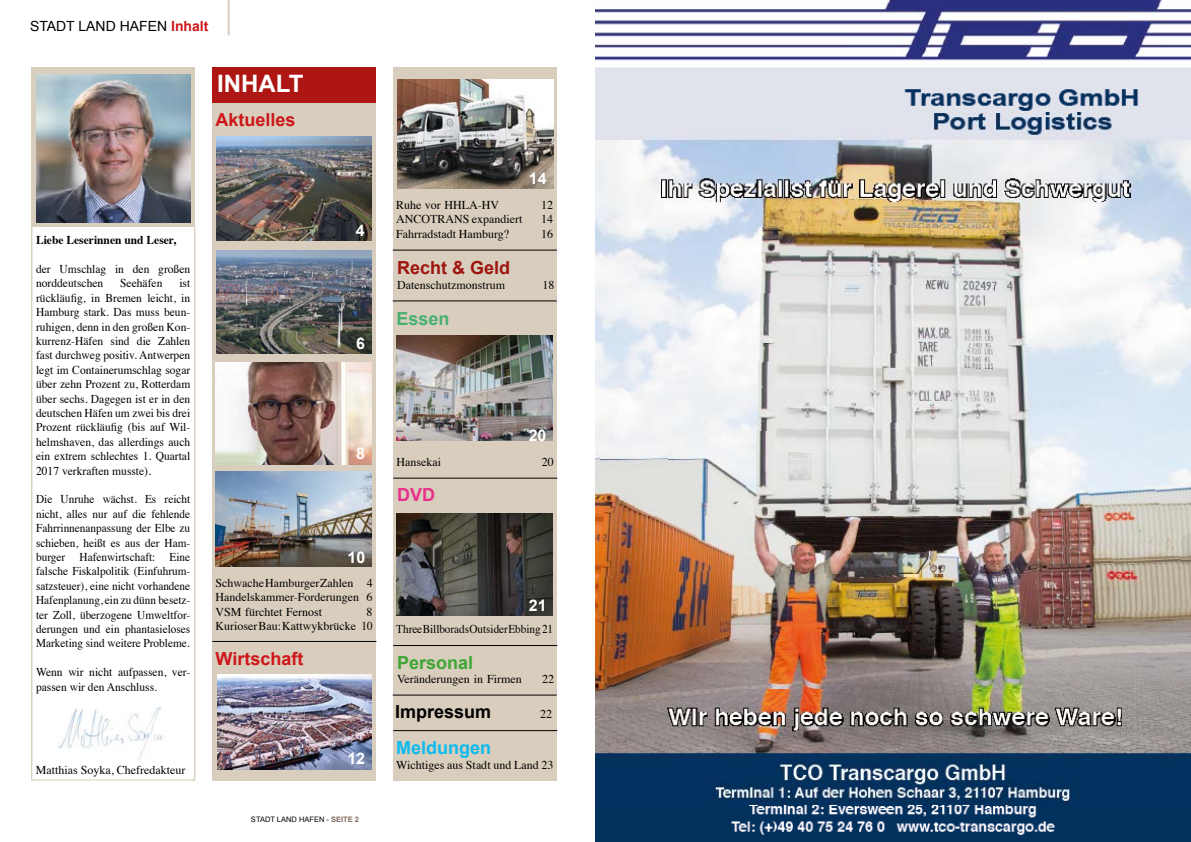
<style>
.page{position:relative;width:1191px;height:842px;background:#fff}
.page>*{position:absolute;margin:0;border:0;box-sizing:border-box;transform-origin:0 0}
.t1{font:700 24px "Arial";color:#fff}
.t2{font:700 18px "Arial";color:#cd171a}
.t3{font:700 18px "Arial";color:#9e1510}
.t4{font:700 18px "Arial";color:#0bbbef}
.t5{font:700 18px "Arial";color:#000}
.t6{font:700 18px "Arial";color:#3fa535}
.t7{font:700 18px "Arial";color:#49b170}
.t8{font:700 18px "Arial";color:#e8308a}
.t9{font:700 16px "Arial";color:#fff}
.t10{font:14px "Arial";color:#000}
.t11{font:12px/14.4px "Times";color:#000;scale:.96 1}
.t12{font:12px/14.4px "Times";color:#000;text-align:justify;scale:.94 1}
.t13{font:12px/14.4px "Times";color:#000;text-align:justify}
.t14{font:700 12px "Times";color:#000;scale:.96 1}
.t15{font:7.5px "Arial";color:#000}
.s1{font-weight:700;color:#cd171a}
.s2{font-weight:700;color:#82675c}
</style>
<div class="page">
<hr style="left:228px;top:0;width:2px;height:35px;background:#d9cebd">
<div style="left:31px;top:67px;width:164px;height:159px;background:#d9cebd"></div>
<div style="left:212px;top:103px;width:164px;height:677px;background:#d9cebd"></div>
<div style="left:393px;top:67px;width:164px;height:713px;background:#d9cebd"></div>
<div style="left:212px;top:67px;width:164px;height:36px;background:#ae1613"></div>
<hr style="left:393px;top:300px;width:164px;height:1px;background:#000">
<hr style="left:393px;top:478px;width:164px;height:1px;background:#000">
<hr style="left:393px;top:730px;width:164px;height:1px;background:#000">
<hr style="left:393px;top:694px;width:164px;height:1px;background:#000">
<img style="left:36px;top:75px;width:154px;height:148px">
<hr style="left:393px;top:250px;width:164px;height:1px;background:#000">
<hr style="left:393px;top:645px;width:164px;height:1px;background:#000">
<svg style="left:32px;top:763px;width:1px;height:16px"></svg>
<hr style="left:31px;top:226px;width:1px;height:554px;background:#d9cebd">
<hr style="left:194px;top:226px;width:1px;height:554px;background:#d9cebd">
<hr style="left:31px;top:779px;width:164px;height:1px;background:#d9cebd">
<img style="left:216px;top:137px;width:155px;height:103px">
<img style="left:216px;top:472px;width:155px;height:94px">
<img style="left:397px;top:336px;width:156px;height:105px">
<img style="left:396px;top:513px;width:157px;height:103px">
<img style="left:397px;top:79px;width:156px;height:110px">
<img style="left:216px;top:251px;width:156px;height:102px">
<img style="left:215px;top:363px;width:157px;height:101px">
<img style="left:596px;top:0;width:595px;height:842px">
<img style="left:58px;top:707px;width:104px;height:52px">
<hr style="left:212px;top:641px;width:164px;height:1px;background:#000">
<img style="left:217px;top:675px;width:154px;height:94px">
<p class="t10" style="left:30px;top:17px;width:180px">STADT LAND HAFEN <span class="s1">Inhalt</span></p>
<h1 class="t1" style="left:217px;top:68px;width:88px">INHALT</h1>
<p class="t14" style="left:36px;top:229px;width:147px">Liebe Leserinnen und Leser,</p>
<p class="t11" style="left:36px;top:261px;width:162px">der Umschlag in den großen norddeutschen</p>
<p class="t11" style="left:120px;top:275px;width:45px">Seehäfen</p>
<p class="t11" style="left:36px;top:275px;width:162px;text-align:justify;text-indent:143px">ist rückläufig, in Bremen leicht, in Hamburg stark. Das muss beun&shy;ruhigen, denn in den großen Kon&shy;kurrenz-Häfen sind die Zahlen fast durchweg positiv. Antwerpen legt im Containerumschlag sogar über zehn Prozent zu, Rotterdam über sechs. Dagegen ist er in den deutschen Häfen um zwei bis drei Prozent rückläufig (bis auf Wil&shy;helmshaven, das allerdings auch ein extrem schlechtes 1. Quartal 2017 verkraften musste).</p>
<p class="t12" style="left:36px;top:491px;width:165px">Die Unruhe wächst. Es reicht nicht, alles nur auf die fehlende Fahrrinnenanpassung der Elbe zu schieben, heißt es aus der Ham&shy;burger Hafenwirtschaft: Eine falsche Fiskalpolitik (Einfuhrum&shy;satzsteuer), eine nicht vorhandene Hafenplanung, ein zu dünn besetz&shy;ter Zoll, überzogene Umweltfor&shy;derungen und ein phantasieloses Marketing sind weitere Probleme.</p>
<p class="t11" style="left:36px;top:664px;width:162px">Wenn wir nicht aufpassen, ver&shy;passen wir den Anschluss.</p>
<p class="t13" style="left:36px;top:762px;width:151px">Matthias Soyka, Chefredakteur</p>
<h2 class="t2" style="left:215px;top:107px;width:82px">Aktuelles</h2>
<h3 class="t9" style="left:356px;top:219px;width:10px">4</h3>
<h3 class="t9" style="left:356px;top:333px;width:10px">6</h3>
<h3 class="t9" style="left:529px;top:167px;width:19px">14</h3>
<p class="t13" style="left:396px;top:196px;width:105px">Ruhe vor HHLA-HV</p>
<p class="t13" style="left:541px;top:196px;width:13px">12</p>
<p class="t13" style="left:396px;top:211px;width:128px">ANCOTRANS expandiert</p>
<p class="t13" style="left:541px;top:211px;width:13px">14</p>
<p class="t13" style="left:396px;top:225px;width:115px">Fahrradstadt Hamburg?</p>
<p class="t13" style="left:541px;top:225px;width:13px">16</p>
<h2 class="t3" style="left:397px;top:256px;width:115px">Recht &amp; Geld</h2>
<p class="t13" style="left:397px;top:276px;width:109px">Datenschutzmonstrum</p>
<p class="t13" style="left:542px;top:276px;width:13px">18</p>
<h2 class="t7" style="left:396px;top:306px;width:55px">Essen</h2>
<h3 class="t9" style="left:356px;top:442px;width:10px">8</h3>
<h3 class="t9" style="left:347px;top:547px;width:19px">10</h3>
<p class="t13" style="left:215px;top:575px;width:159px">Schwache Hamburger Zahlen 4<br>Handelskammer-Forderungen 6<br>VSM fürchtet Fernost</p>
<p class="t13" style="left:215px;top:603px;width:159px;text-align:right">8<br>Kurioser Bau: Kattwykbrücke 10</p>
<h3 class="t9" style="left:529px;top:425px;width:19px">20</h3>
<p class="t13" style="left:396px;top:453px;width:46px">Hansekai</p>
<p class="t13" style="left:541px;top:453px;width:13px">20</p>
<h2 class="t8" style="left:397px;top:483px;width:39px">DVD</h2>
<h3 class="t9" style="left:529px;top:594px;width:19px">21</h3>
<p class="t12" style="left:396px;top:621px;width:168px">Three Billborads Outsider Ebbing 21</p>
<h2 class="t2" style="left:215px;top:646px;width:89px">Wirtschaft</h2>
<h2 class="t6" style="left:397px;top:650px;width:78px">Personal</h2>
<p class="t13" style="left:397px;top:670px;width:126px">Veränderungen in Firmen</p>
<p class="t13" style="left:542px;top:670px;width:13px">22</p>
<h3 class="t9" style="left:347px;top:748px;width:19px">12</h3>
<p class="t15" style="left:251px;top:814px;width:110px">STADT LAND HAFEN - <span class="s2">SEITE 2</span></p>
<h2 class="t5" style="left:395px;top:700px;width:98px">Impressum</h2>
<p class="t13" style="left:540px;top:706px;width:13px">22</p>
<h2 class="t4" style="left:396px;top:736px;width:97px">Meldungen</h2>
<p class="t13" style="left:396px;top:756px;width:159px">Wichtiges aus Stadt und Land 23</p>
</div>
